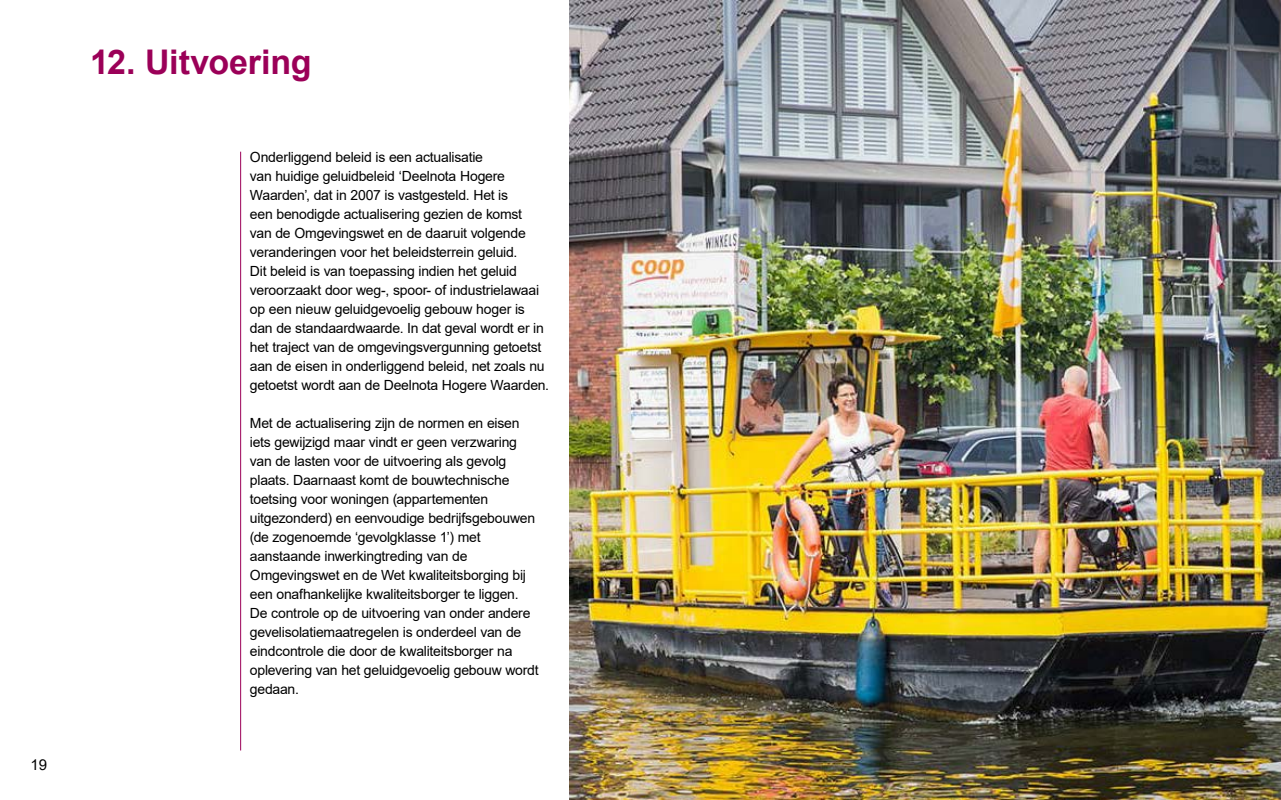
<style>
.page{position:relative;width:1281px;height:800px;background:#fff}
.page>*{position:absolute;margin:0;border:0;box-sizing:border-box;transform-origin:0 0}
.Hoofdstukkop_Aalsmeer{font:700 34px "Arial";letter-spacing:-.005em;color:#9b0058}
.t1{font:15px "Arial";color:#000}
.Body_Aalsmeer{font:14px/19px "Arial";letter-spacing:-.015em;color:#000}
</style>
<div class="page">
<hr style="left:240px;top:152px;width:1px;height:598px;background:#9b0058">
<img style="left:569px;top:0;width:711px;height:800px">
<p class="t1" style="left:30px;top:754px;width:18px">19</p>
<h1 class="Hoofdstukkop_Aalsmeer" style="left:90px;top:38px;width:223px">12. Uitvoering</h1>
<p class="Body_Aalsmeer" style="left:250px;top:147px;width:301px">Onderliggend beleid is een actualisatie<br>van huidige geluidbeleid ‘Deelnota Hogere Waarden’, dat in 2007 is vastgesteld. Het is<br>een benodigde actualisering gezien de komst<br>van de Omgevingswet en de daaruit volgende veranderingen voor het beleidsterrein geluid.<br>Dit beleid is van toepassing indien het geluid veroorzaakt door weg-, spoor- of industrielawaai op een nieuw geluidgevoelig gebouw hoger is dan de standaardwaarde. In dat geval wordt er in het traject van de omgevingsvergunning getoetst aan de eisen in onderliggend beleid, net zoals nu getoetst wordt aan de Deelnota Hogere Waarden.</p>
<p class="Body_Aalsmeer" style="left:250px;top:413px;width:290px">Met de actualisering zijn de normen en eisen iets gewijzigd maar vindt er geen verzwaring van de lasten voor de uitvoering als gevolg plaats. Daarnaast komt de bouwtechnische toetsing voor woningen (appartementen uitgezonderd) en eenvoudige bedrijfsgebouwen (de zogenoemde ‘gevolgklasse 1’) met aanstaande inwerkingtreding van de Omgevingswet en de Wet kwaliteitsborging bij een onafhankelijke kwaliteitsborger te liggen.<br>De controle op de uitvoering van onder andere gevelisolatiemaatregelen is onderdeel van de eindcontrole die door de kwaliteitsborger na oplevering van het geluidgevoelig gebouw wordt gedaan.</p>
</div>
